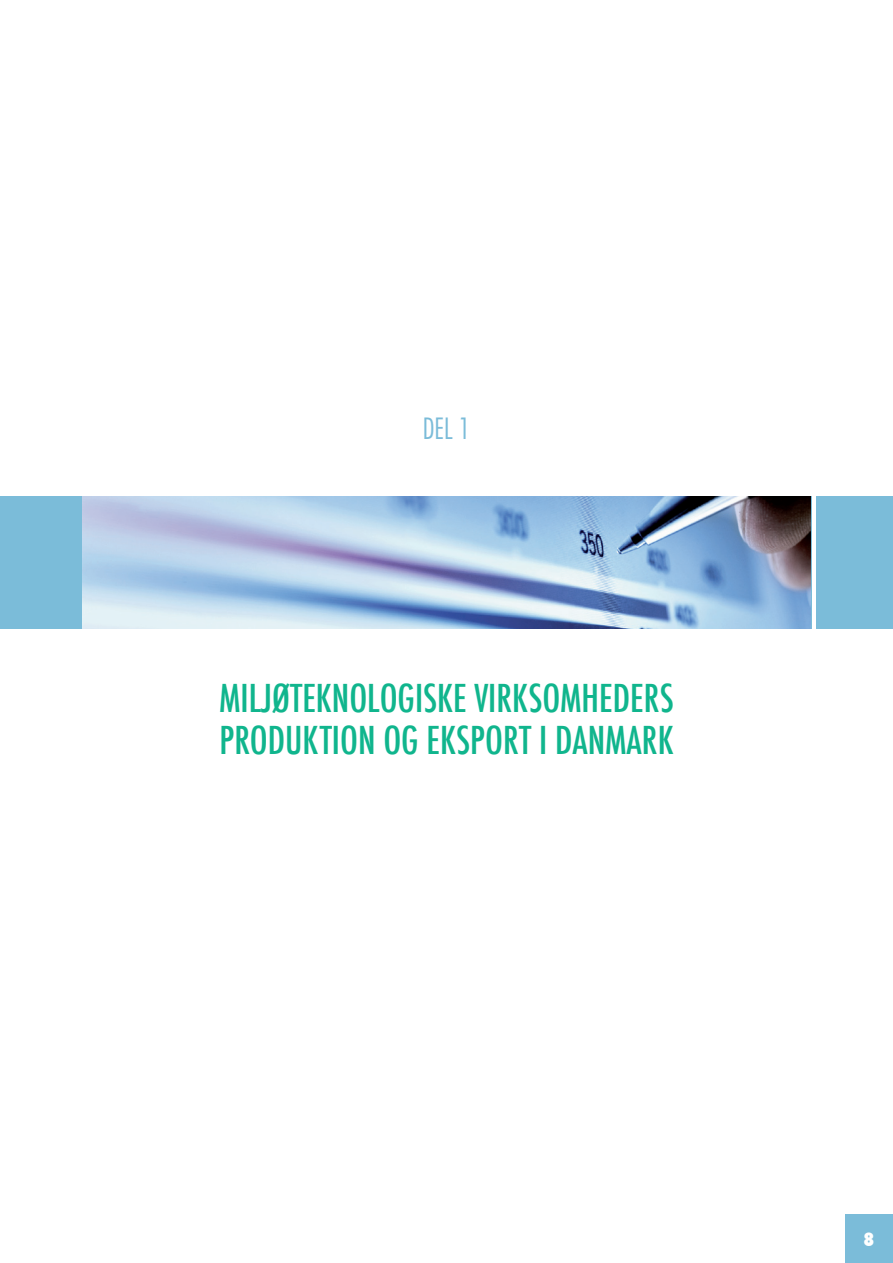
<style>
.page{position:relative;width:893px;height:1263px;background:#fff}
.page>*{position:absolute;margin:0;border:0;box-sizing:border-box;transform-origin:0 0}
.t1{font:500 condensed 37.5px/42px "Futura";color:#10b58d}
.t2{font:300 condensed 28.5px "Futura Std";color:#7bbcd9}
.t3{font:800 condensed 18px "Futura";color:#fff}
</style>
<div class="page">
<div style="left:845px;top:1215px;width:48px;height:48px;background:#7bbcd9"></div>
<div style="left:0;top:496px;width:893px;height:133px;background:#7bbcd9"></div>
<img style="left:82px;top:496px;width:729px;height:133px">
<hr style="left:812px;top:484px;width:4px;height:153px;background:#fff">
<p class="t2" style="left:423px;top:411px;width:49px">Del 1</p>
<p class="t1" style="left:219px;top:677px;width:456px">MILJØTEKNOLOGISKE VIRKSOMHEDERS<br>PRODUKTION OG EKSPORT I DANMARK</p>
<p class="t3" style="left:864px;top:1227px;width:12px">8</p>
</div>
